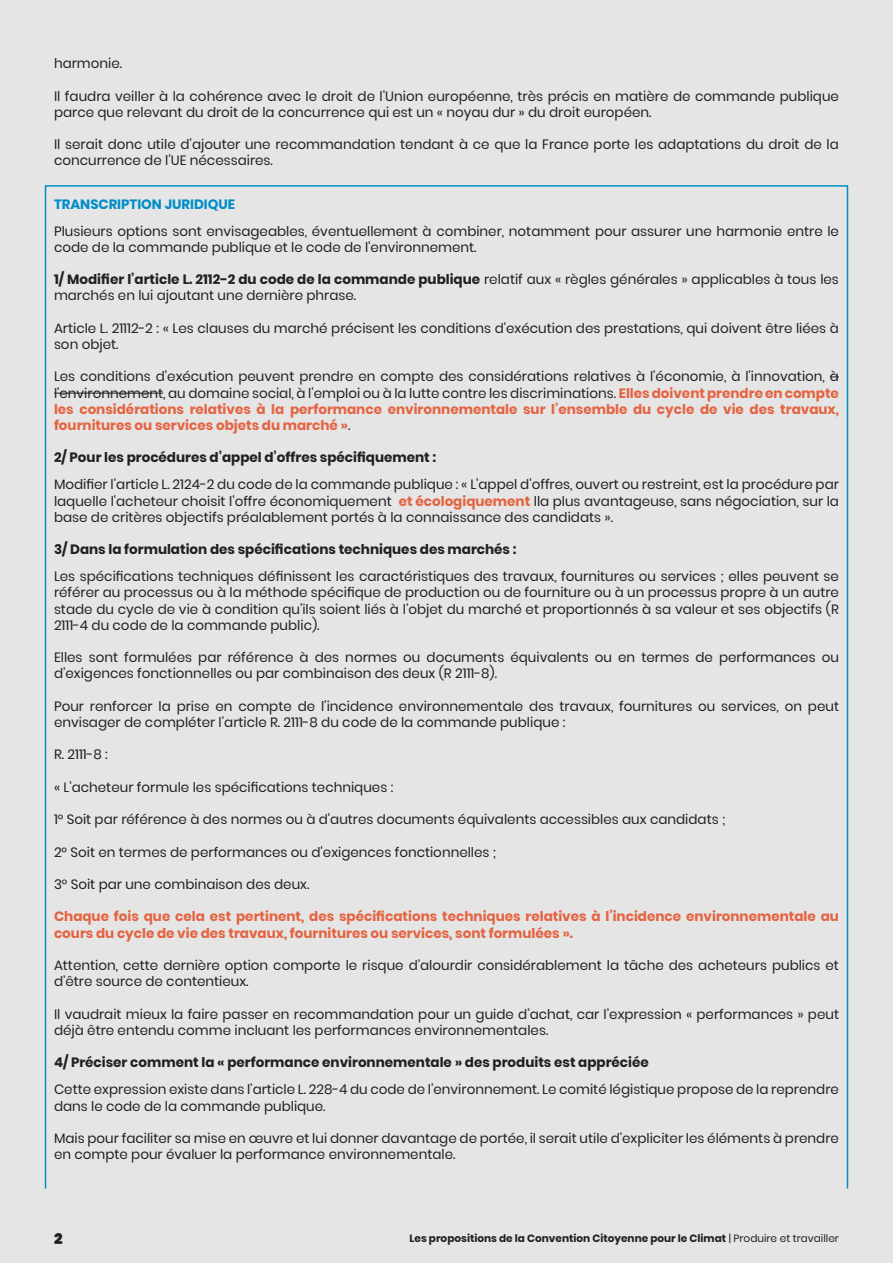
<style>
.page{position:relative;width:893px;height:1263px;background:#e5e5e5}
.page>*{position:absolute;margin:0;border:0;box-sizing:border-box;transform-origin:0 0}
.t1{font:900 15px "Poppins";color:#231f20}
.t2{font:13.5px/16.2px "Poppins";color:#231f20}
.t3{font:700 13.5px "Poppins";color:#231f20}
.t4{font:700 13.5px/16.2px "Poppins";color:#e46340}
.t5{font:700 13.5px "Poppins";color:#008dc9}
.t6{font:700 10.5px "Poppins";color:#231f20}
.s1{font-weight:700}
.s2{font-weight:700;color:#e46340}
.s3{font-weight:400}
</style>
<div class="page">
<hr style="left:54px;top:393px;width:109px;height:1px;background:#231f20">
<p class="t2" style="left:54px;top:55px;width:70px">harmonie.</p>
<p class="t2" style="left:54px;top:88px;width:786px">Il faudra veiller à la cohérence avec le droit de l’Union européenne, très précis en matière de commande publique parce que relevant du droit de la concurrence qui est un « noyau dur » du droit européen.</p>
<p class="t2" style="left:54px;top:136px;width:786px">Il serait donc utile d’ajouter une recommandation tendant à ce que la France porte les adaptations du droit de la concurrence de l’UE nécessaires.</p>
<p class="t5" style="left:54px;top:196px;width:183px">TRANSCRIPTION JURIDIQUE</p>
<p class="t2" style="left:54px;top:223px;width:786px">Plusieurs options sont envisageables, éventuellement à combiner, notamment pour assurer une harmonie entre le code de la commande publique et le code de l’environnement.</p>
<p class="t2" style="left:54px;top:271px;width:786px"><span class="s1">1/ Modifier l’article L. 2112-2 du code de la commande publique</span> relatif aux « règles générales » applicables à tous les marchés en lui ajoutant une dernière phrase.</p>
<p class="t2" style="left:54px;top:320px;width:786px">Article L. 21112-2 : « Les clauses du marché précisent les conditions d'exécution des prestations, qui doivent être liées à son objet.</p>
<p class="t2" style="left:54px;top:369px;width:786px;text-align:justify">Les conditions d'exécution peuvent prendre en compte des considérations relatives à l'économie, à l'innovation, à l'environnement, au domaine social, à l'emploi ou à la lutte contre les discriminations. <span class="s2">Elles doivent prendre en compte les considérations relatives à la performance environnementale sur l’ensemble du cycle de vie des travaux, fournitures ou services objets du marché »</span>.</p>
<p class="t3" style="left:54px;top:450px;width:384px">2/ Pour les procédures d’appel d’offres spécifiquement :</p>
<p class="t2" style="left:54px;top:477px;width:786px;text-align:justify">Modifier l’article L. 2124-2 du code de la commande publique : « L'appel d'offres, ouvert ou restreint, est la procédure par laquelle l'acheteur choisit l'offre économiquement <span class="s2">et écologiquement</span> lla plus avantageuse, sans négociation, sur la base de critères objectifs préalablement portés à la connaissance des candidats ».</p>
<p class="t3" style="left:54px;top:542px;width:464px">3/ Dans la formulation des spécifications techniques des marchés :</p>
<p class="t2" style="left:54px;top:568px;width:786px;text-align:justify">Les spécifications techniques définissent les caractéristiques des travaux, fournitures ou services ; elles peuvent se référer au processus ou à la méthode spécifique de production ou de fourniture ou à un processus propre à un autre stade du cycle de vie à condition qu’ils soient liés à l’objet du marché et proportionnés à sa valeur et ses objectifs (R 2111-4 du code de la commande public).</p>
<p class="t2" style="left:54px;top:649px;width:786px">Elles sont formulées par référence à des normes ou documents équivalents ou en termes de performances ou d’exigences fonctionnelles ou par combinaison des deux (R 2111-8).</p>
<p class="t2" style="left:54px;top:698px;width:786px">Pour renforcer la prise en compte de l’incidence environnementale des travaux, fournitures ou services, on peut envisager de compléter l’article R. 2111-8 du code de la commande publique :</p>
<p class="t2" style="left:54px;top:747px;width:55px">R. 2111-8 :</p>
<p class="t2" style="left:54px;top:779px;width:341px">« L'acheteur formule les spécifications techniques :</p>
<p class="t2" style="left:54px;top:811px;width:673px">1° Soit par référence à des normes ou à d'autres documents équivalents accessibles aux candidats ;</p>
<p class="t2" style="left:54px;top:844px;width:444px">2° Soit en termes de performances ou d'exigences fonctionnelles ;</p>
<p class="t2" style="left:54px;top:876px;width:257px">3° Soit par une combinaison des deux.</p>
<p class="t4" style="left:54px;top:909px;width:786px">Chaque fois que cela est pertinent, des spécifications techniques relatives à l’incidence environnementale au cours du cycle de vie des travaux, fournitures ou services, sont formulées ».</p>
<p class="t2" style="left:54px;top:957px;width:786px">Attention, cette dernière option comporte le risque d’alourdir considérablement la tâche des acheteurs publics et d’être source de contentieux.</p>
<p class="t2" style="left:54px;top:1006px;width:786px">Il vaudrait mieux la faire passer en recommandation pour un guide d’achat, car l’expression « performances » peut déjà être entendu comme incluant les performances environnementales.</p>
<p class="t3" style="left:54px;top:1055px;width:596px">4/ Préciser comment la « performance environnementale » des produits est appréciée</p>
<p class="t2" style="left:54px;top:1081px;width:786px">Cette expression existe dans l’article L. 228-4 du code de l’environnement. Le comité légistique propose de la reprendre dans le code de la commande publique.</p>
<p class="t2" style="left:54px;top:1130px;width:786px">Mais pour faciliter sa mise en œuvre et lui donner davantage de portée, il serait utile d’expliciter les éléments à prendre en compte pour évaluer la performance environnementale.</p>
<p class="t1" style="left:54px;top:1230px;width:10px">2</p>
<p class="t6" style="left:409px;top:1232px;width:431px">Les propositions de la Convention Citoyenne pour le Climat <span class="s3">| Produire et travailler</span></p>
</div>
